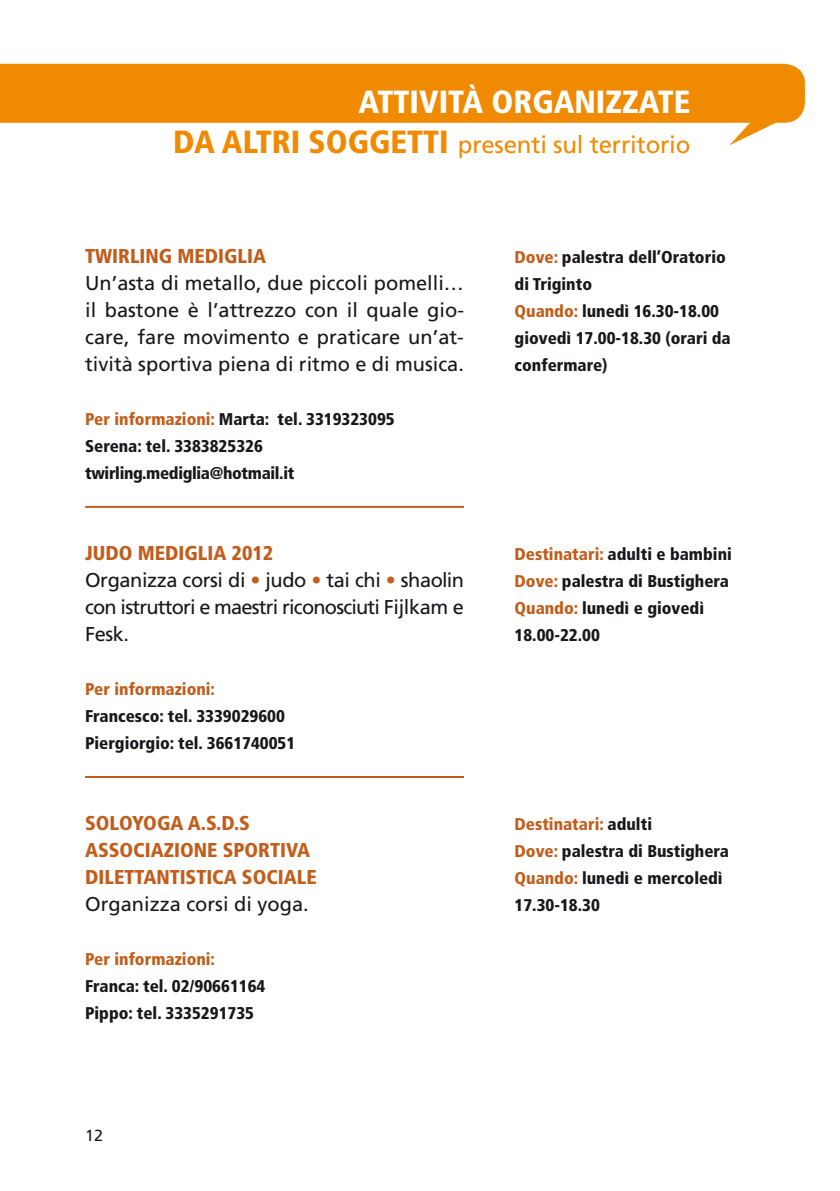
<style>
.page{position:relative;width:840px;height:1191px;background:#fff}
.page>*{position:absolute;margin:0;border:0;box-sizing:border-box;transform-origin:0 0}
.t1{font:900 condensed 32px "Frutiger LT Std";color:#fff}
.t2{font:24px "Frutiger LT Std";letter-spacing:-.01em;color:#f08a00}
.t3{font:20px/27px "Frutiger LT Std";letter-spacing:-.02em;color:#1a171c;text-align:justify}
.t4{font:900 condensed 20px/27px "Frutiger LT Std";color:#c25d1b}
.t5{font:20px "Frutiger LT Std";color:#1a171c}
.t6{font:900 condensed 17px/27px "Frutiger LT Std";color:#1a171c}
.t7{font:900 condensed 17px "Frutiger LT Std";color:#c25d1b}
.t8{font:16px "Frutiger LT Std";color:#1a171c}
.s1{font-weight:900;font-stretch:condensed;font-size:32px}
.s2{color:#c25d1b}
.s3{font-weight:900;font-stretch:condensed;color:#c25d1b}
</style>
<div class="page">
<svg style="left:0;top:64px;width:804px;height:81px;fill:#f08a00"></svg>
<hr style="left:85px;top:506px;width:378px;height:2px;background:#c25d1b">
<hr style="left:85px;top:776px;width:378px;height:2px;background:#c25d1b">
<h1 class="t1" style="left:358px;top:83px;width:333px">ATTIVITÀ ORGANIZZATE</h1>
<h2 class="t2" style="left:173px;top:131px;width:518px"><span class="s1">DA ALTRI SOGGETTI</span> presenti sul territorio</h2>
<p class="t4" style="left:85px;top:242px;width:182px">TWIRLING MEDIGLIA</p>
<p class="t3" style="left:85px;top:269px;width:380px">Un’asta di metallo, due piccoli pomelli… il bastone è l’attrezzo con il quale gio&shy;care, fare movimento e praticare un’at&shy;tività sportiva piena di ritmo e di musica.</p>
<p class="t6" style="left:85px;top:405px;width:311px"><span class="s2">Per informazioni:</span> Marta: tel. 3319323095<br>Serena: tel. 3383825326 twirling.mediglia@hotmail.it</p>
<p class="t3" style="left:85px;top:539px;width:380px;text-align:left"><span class="s3">JUDO MEDIGLIA 2012<br></span>Organizza corsi di <span class="s2">•</span> judo <span class="s2">•</span> tai chi <span class="s2">•</span> shaolin con istruttori e maestri riconosciuti Fijlkam e<br>Fesk.</p>
<p class="t7" style="left:85px;top:679px;width:131px">Per informazioni:</p>
<p class="t6" style="left:85px;top:702px;width:211px">Francesco: tel. 3339029600<br>Piergiorgio: tel. 3661740051</p>
<p class="t4" style="left:85px;top:809px;width:164px">SOLOYOGA a.s.d.s<br>Associazione</p>
<p class="t4" style="left:222px;top:836px;width:23px">Sportiva</p>
<p class="t4" style="left:85px;top:863px;width:25px">Dilettantistica</p>
<p class="t4" style="left:242px;top:863px;width:23px">Sociale</p>
<p class="t5" style="left:85px;top:892px;width:225px">Organizza corsi di yoga.</p>
<p class="t7" style="left:85px;top:949px;width:131px">Per informazioni:</p>
<p class="t6" style="left:85px;top:972px;width:182px">Franca: tel. 02/90661164<br>Pippo: tel. 3335291735</p>
<p class="t8" style="left:85px;top:1125px;width:19px">12</p>
<p class="t6" style="left:514px;top:243px;width:217px"><span class="s2">Dove:</span> palestra dell’Oratorio di Triginto<br><span class="s2">Quando:</span> lunedì 16.30-18.00 giovedì 17.00-18.30 (orari da confermare)</p>
<p class="t6" style="left:514px;top:540px;width:219px"><span class="s2">Destinatari:</span> adulti e bambini<br><span class="s2">Dove:</span> palestra di Bustighera<br><span class="s2">Quando:</span> lunedì e giovedì<br>18.00-22.00</p>
<p class="t6" style="left:514px;top:810px;width:216px"><span class="s2">Destinatari:</span> adulti<br><span class="s2">Dove:</span> palestra di Bustighera<br><span class="s2">Quando:</span> lunedì e mercoledì<br>17.30-18.30</p>
</div>
